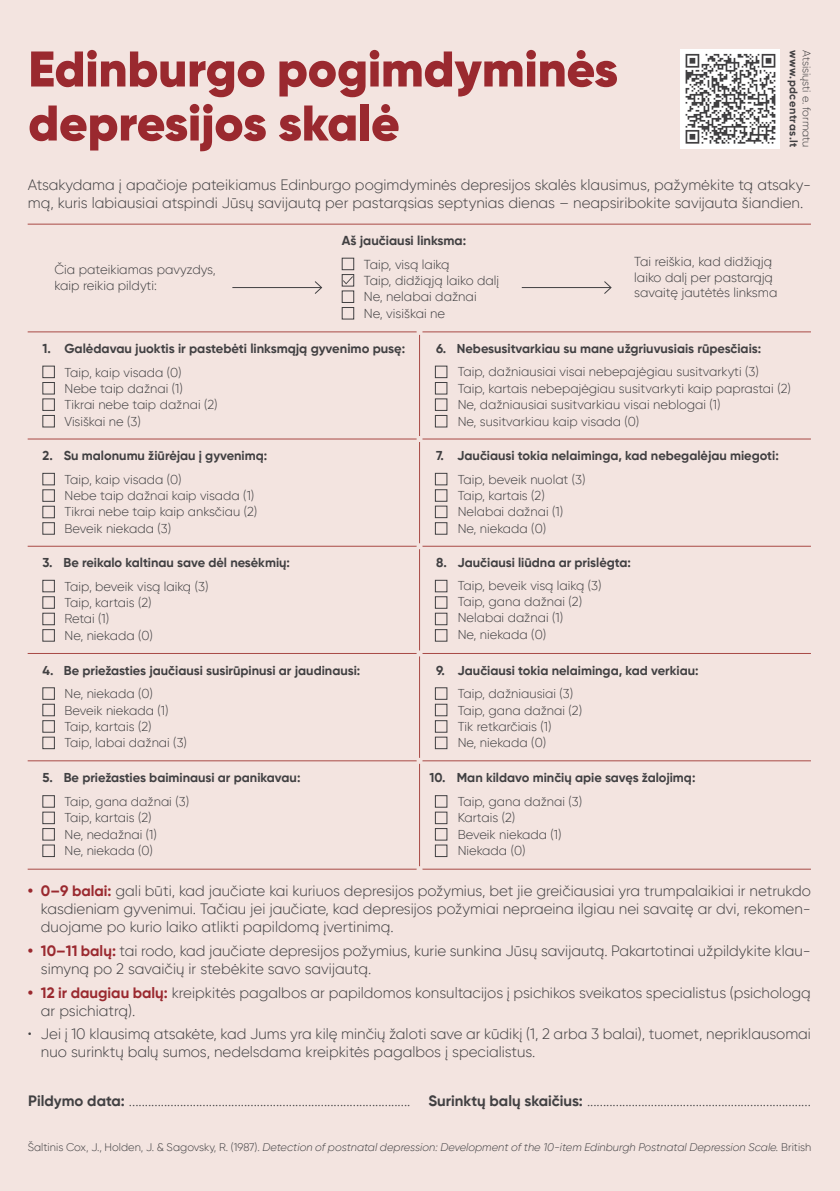
<style>
.page{position:relative;width:840px;height:1191px;background:#fff}
.page>*{position:absolute;margin:0;border:0;box-sizing:border-box;transform-origin:0 0}
.t1{font:900 50px/54px "Gilroy";color:#9a292f}
.t2{font:300 15px/18px "Gilroy";color:#414042}
.t3{font:300 13px/15.6px "Gilroy";color:#414042}
.t4{font:700 13px "Gilroy";color:#414042}
.t5{font:300 12.8px/16.4px "Gilroy";color:#414042}
.t6{font:700 12.8px "Gilroy";color:#414042}
.t7{font:italic 300 11px "Gilroy";color:#414042}
.t8{font:300 11px "Gilroy";color:#414042}
.t9{font:700 11px "Gilroy";letter-spacing:.05em;color:#414042}
.s1{font-weight:700;color:#9a292f}
.s2{font-weight:700}
.s3{font-style:normal}
</style>
<div class="page">
<div style="left:0;top:0;width:839px;height:1191px;background:#f3e4e0"></div>
<hr style="left:28px;top:331px;width:782px;height:1px;background:#a84945">
<hr style="left:28px;top:224px;width:782px;height:1px;background:#a84945">
<hr style="left:419px;top:331px;width:1px;height:538px;background:#a84945">
<hr style="left:28px;top:439px;width:782px;height:1px;background:#a84945">
<hr style="left:28px;top:546px;width:782px;height:1px;background:#a84945">
<hr style="left:28px;top:653px;width:782px;height:1px;background:#a84945">
<hr style="left:28px;top:760px;width:782px;height:1px;background:#a84945">
<hr style="left:28px;top:869px;width:782px;height:1px;background:#a84945">
<div style="left:435px;top:366px;width:12px;height:12px;border:1px solid #414042"></div>
<div style="left:435px;top:580px;width:12px;height:12px;border:1px solid #414042"></div>
<div style="left:435px;top:687px;width:12px;height:12px;border:1px solid #414042"></div>
<div style="left:435px;top:795px;width:12px;height:12px;border:1px solid #414042"></div>
<div style="left:435px;top:382px;width:12px;height:12px;border:1px solid #414042"></div>
<div style="left:435px;top:596px;width:12px;height:12px;border:1px solid #414042"></div>
<div style="left:435px;top:704px;width:12px;height:12px;border:1px solid #414042"></div>
<div style="left:435px;top:812px;width:12px;height:12px;border:1px solid #414042"></div>
<div style="left:435px;top:398px;width:12px;height:13px;border:1px solid #414042"></div>
<div style="left:435px;top:613px;width:12px;height:12px;border:1px solid #414042"></div>
<div style="left:435px;top:720px;width:12px;height:12px;border:1px solid #414042"></div>
<div style="left:435px;top:828px;width:12px;height:12px;border:1px solid #414042"></div>
<div style="left:435px;top:415px;width:12px;height:12px;border:1px solid #414042"></div>
<div style="left:435px;top:473px;width:12px;height:12px;border:1px solid #414042"></div>
<div style="left:435px;top:489px;width:12px;height:12px;border:1px solid #414042"></div>
<div style="left:435px;top:506px;width:12px;height:12px;border:1px solid #414042"></div>
<div style="left:435px;top:522px;width:12px;height:12px;border:1px solid #414042"></div>
<div style="left:435px;top:629px;width:12px;height:12px;border:1px solid #414042"></div>
<div style="left:435px;top:737px;width:12px;height:12px;border:1px solid #414042"></div>
<div style="left:42px;top:366px;width:13px;height:12px;border:1px solid #414042"></div>
<div style="left:42px;top:473px;width:13px;height:12px;border:1px solid #414042"></div>
<div style="left:42px;top:580px;width:13px;height:12px;border:1px solid #414042"></div>
<div style="left:42px;top:687px;width:13px;height:12px;border:1px solid #414042"></div>
<div style="left:42px;top:795px;width:13px;height:12px;border:1px solid #414042"></div>
<div style="left:42px;top:382px;width:13px;height:12px;border:1px solid #414042"></div>
<div style="left:42px;top:489px;width:13px;height:12px;border:1px solid #414042"></div>
<div style="left:42px;top:596px;width:13px;height:12px;border:1px solid #414042"></div>
<div style="left:42px;top:704px;width:13px;height:12px;border:1px solid #414042"></div>
<div style="left:42px;top:812px;width:13px;height:12px;border:1px solid #414042"></div>
<div style="left:42px;top:398px;width:13px;height:13px;border:1px solid #414042"></div>
<div style="left:42px;top:506px;width:13px;height:12px;border:1px solid #414042"></div>
<div style="left:42px;top:613px;width:13px;height:12px;border:1px solid #414042"></div>
<div style="left:42px;top:720px;width:13px;height:12px;border:1px solid #414042"></div>
<div style="left:42px;top:828px;width:13px;height:12px;border:1px solid #414042"></div>
<div style="left:42px;top:415px;width:13px;height:12px;border:1px solid #414042"></div>
<div style="left:42px;top:522px;width:13px;height:12px;border:1px solid #414042"></div>
<div style="left:42px;top:629px;width:13px;height:12px;border:1px solid #414042"></div>
<div style="left:42px;top:737px;width:13px;height:12px;border:1px solid #414042"></div>
<div style="left:42px;top:844px;width:13px;height:13px;border:1px solid #414042"></div>
<div style="left:435px;top:844px;width:12px;height:13px;border:1px solid #414042"></div>
<svg style="left:344px;top:277px;width:8px;height:7px"></svg>
<div style="left:342px;top:258px;width:12px;height:12px;border:1px solid #414042"></div>
<div style="left:342px;top:274px;width:12px;height:12px;border:1px solid #414042"></div>
<div style="left:342px;top:291px;width:12px;height:12px;border:1px solid #414042"></div>
<div style="left:342px;top:307px;width:12px;height:12px;border:1px solid #414042"></div>
<hr style="left:232px;top:287px;width:89px;height:1px;background:#414042">
<svg style="left:314px;top:281px;width:8px;height:13px"></svg>
<hr style="left:521px;top:287px;width:89px;height:1px;background:#414042">
<svg style="left:603px;top:281px;width:8px;height:13px"></svg>
<svg style="left:416px;top:436px;width:6px;height:6px"></svg>
<svg style="left:416px;top:543px;width:6px;height:6px"></svg>
<svg style="left:416px;top:758px;width:6px;height:6px"></svg>
<div style="left:680px;top:49px;width:100px;height:100px;background:#fff"></div>
<svg style="left:685px;top:54px;width:90px;height:90px"></svg>
<h1 class="t1" style="left:28px;top:42px;width:590px">Edinburgo pogimdyminės depresijos skalė</h1>
<p class="t2" style="left:28px;top:176px;width:784px">Atsakydama į apačioje pateikiamus Edinburgo pogimdyminės depresijos skalės klausimus, pažymėkite tą atsaky&shy;mą, kuris labiausiai atspindi Jūsų savijautą per pastarąsias septynias dienas – neapsiribokite savijauta šiandien.</p>
<p class="t9" style="left:800px;top:50px;width:99px;rotate:90deg">www.pdcentras.lt</p>
<p class="t8" style="left:813px;top:50px;width:99px;rotate:90deg">Atsisiųsti e. formatu</p>
<p class="t4" style="left:342px;top:232px;width:126px">Aš jaučiausi linksma:</p>
<p class="t3" style="left:363px;top:256px;width:137px;line-height:16.4px">Taip, visą laiką<br>Taip, didžiąją laiko dalį<br>Ne, nelabai dažnai<br>Ne, visiškai ne</p>
<p class="t3" style="left:54px;top:262px;width:163px">Čia pateikiamas pavyzdys, kaip reikia pildyti:</p>
<p class="t3" style="left:634px;top:254px;width:144px">Tai reiškia, kad didžiąją laiko dalį per pastarąją savaitę jautėtės linksma</p>
<p class="t4" style="left:42px;top:340px;width:364px">1. Galėdavau juoktis ir pastebėti linksmąją gyvenimo pusę:</p>
<p class="t6" style="left:436px;top:340px;width:326px">6. Nebesusitvarkiau su mane užgriuvusiais rūpesčiais:</p>
<p class="t5" style="left:64px;top:364px;width:154px">Taip, kaip visada (0)<br>Nebe taip dažnai (1)<br>Tikrai nebe taip dažnai (2)<br>Visiškai ne (3)</p>
<p class="t5" style="left:457px;top:364px;width:334px">Taip, dažniausiai visai nebepajėgiau susitvarkyti (3)<br>Taip, kartais nebepajėgiau susitvarkyti kaip paprastai (2)<br>Ne, dažniausiai susitvarkiau visai neblogai (1)<br>Ne, susitvarkiau kaip visada (0)</p>
<p class="t6" style="left:42px;top:447px;width:226px">2. Su malonumu žiūrėjau į gyvenimą:</p>
<p class="t6" style="left:436px;top:447px;width:344px">7. Jaučiausi tokia nelaiminga, kad nebegalėjau miegoti:</p>
<p class="t5" style="left:64px;top:471px;width:194px">Taip, kaip visada (0)<br>Nebe taip dažnai kaip visada (1)<br>Tikrai nebe taip kaip anksčiau (2)<br>Beveik niekada (3)</p>
<p class="t5" style="left:457px;top:471px;width:129px">Taip, beveik nuolat (3)<br>Taip, kartais (2)<br>Nelabai dažnai (1)<br>Ne, niekada (0)</p>
<p class="t6" style="left:42px;top:554px;width:249px">3. Be reikalo kaltinau save dėl nesėkmių:</p>
<p class="t6" style="left:436px;top:554px;width:196px">8. Jaučiausi liūdna ar prislėgta:</p>
<p class="t5" style="left:64px;top:578px;width:145px">Taip, beveik visą laiką (3)<br>Taip, kartais (2)<br>Retai (1)<br>Ne, niekada (0)</p>
<p class="t5" style="left:457px;top:576px;width:145px">Taip, beveik visą laiką (3)<br>Taip, gana dažnai (2)<br>Nelabai dažnai (1)<br>Ne, niekada (0)</p>
<p class="t6" style="left:42px;top:662px;width:319px">4. Be priežasties jaučiausi susirūpinusi ar jaudinausi:</p>
<p class="t6" style="left:436px;top:662px;width:264px">9. Jaučiausi tokia nelaiminga, kad verkiau:</p>
<p class="t5" style="left:64px;top:685px;width:124px">Ne, niekada (0)<br>Beveik niekada (1)<br>Taip, kartais (2)<br>Taip, labai dažnai (3)</p>
<p class="t5" style="left:457px;top:685px;width:126px">Taip, dažniausiai (3)<br>Taip, gana dažnai (2)<br>Tik retkarčiais (1)<br>Ne, niekada (0)</p>
<p class="t6" style="left:42px;top:769px;width:259px">5. Be priežasties baiminausi ar panikavau:</p>
<p class="t6" style="left:429px;top:769px;width:267px">10. Man kildavo minčių apie savęs žalojimą:</p>
<p class="t5" style="left:64px;top:793px;width:126px">Taip, gana dažnai (3)<br>Taip, kartais (2)<br>Ne, nedažnai (1)<br>Ne, niekada (0)</p>
<p class="t5" style="left:457px;top:793px;width:126px">Taip, gana dažnai (3)<br>Kartais (2)<br>Beveik niekada (1)<br>Niekada (0)</p>
<p class="t2" style="left:41px;top:882px;width:771px;text-align:justify;text-indent:-13px"><span class="s1">• 0–9 balai:</span> gali būti, kad jaučiate kai kuriuos depresijos požymius, bet jie greičiausiai yra trumpalaikiai ir netrukdo kasdieniam gyvenimui. Tačiau jei jaučiate, kad depresijos požymiai nepraeina ilgiau nei savaitę ar dvi, rekomen&shy;duojame po kurio laiko atlikti papildomą įvertinimą.</p>
<p class="t2" style="left:41px;top:941px;width:771px;text-indent:-13px"><span class="s1">• 10–11 balų:</span> tai rodo, kad jaučiate depresijos požymius, kurie sunkina Jūsų savijautą. Pakartotinai užpildykite klau&shy;simyną po 2 savaičių ir stebėkite savo savijautą.</p>
<p class="t2" style="left:41px;top:983px;width:771px;text-indent:-13px"><span class="s1">• 12 ir daugiau balų:</span> kreipkitės pagalbos ar papildomos konsultacijos į psichikos sveikatos specialistus (psichologą ar psichiatrą).</p>
<p class="t2" style="left:41px;top:1025px;width:771px;text-indent:-13px"><span class="s2">·</span> Jei į 10 klausimą atsakėte, kad Jums yra kilę minčių žaloti save ar kūdikį (1, 2 arba 3 balai), tuomet, nepriklausomai nuo surinktų balų sumos, nedelsdama kreipkitės pagalbos į specialistus.</p>
<p class="t2" style="left:28px;top:1091px;width:783px"><span class="s2">Pildymo data:</span> ........................................................................................ <span class="s2">Surinktų balų skaičius:</span> ......................................................................</p>
<p class="t7" style="left:28px;top:1140px;width:784px"><span class="s3">Šaltinis Cox, J., Holden, J. &amp; Sagovsky, R. (1987).</span> Detection of postnatal depression: Development of the 10-item Edinburgh Postnatal Depression Scale. <span class="s3">British</span></p>
</div>
